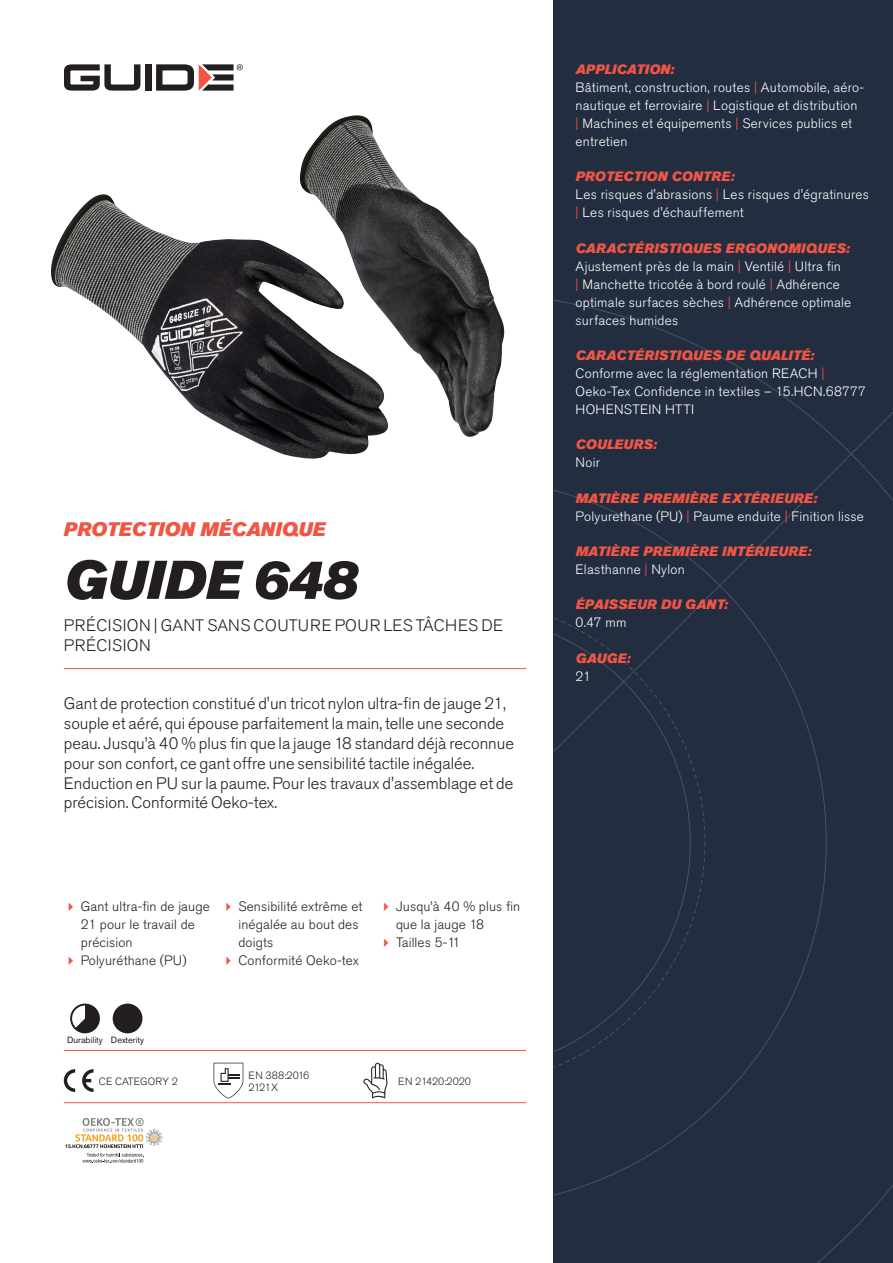
<style>
.page{position:relative;width:893px;height:1263px;background:#fff}
.page>*{position:absolute;margin:0;border:0;box-sizing:border-box;transform-origin:0 0}
.Rubrik{font:italic 54px "Akzidenz Grotesk Pro Super";color:#231f20}
.Överrubrik{font:italic 19.5px "Akzidenz Grotesk Pro Super";color:#f05545}
.Ingress{font:300 16.5px/19.8px "Akzidenz Grotesk Pro";color:#231f20}
.Product_-_AltSegment{font:300 16.5px/19.8px "Akzidenz Grotesk Pro";letter-spacing:.03em;color:#231f20}
.Produkt_-_Brödtext{font:300 13.5px/18px "Akzidenz Grotesk Pro";letter-spacing:.02em;color:#fff}
.Produkt_-_Namn{font:italic 13.5px "Akzidenz Grotesk Pro Super";letter-spacing:.015em;color:#f05545}
.t1{font:300 13.5px/18px "Akzidenz Grotesk Pro";letter-spacing:.01em;color:#231f20}
.t2{font:300 10.5px "Akzidenz Grotesk Pro";color:#231f20}
.Produkt_-_Egenskaper{font:9px "Akzidenz Grotesk Pro";color:#231f20}
.s1{color:#f05545}
</style>
<div class="page">
<div style="left:145px;top:64px;width:7px;height:27px;background:#231f20"></div>
<svg style="left:156px;top:64px;width:87px;height:27px"></svg>
<svg style="left:64px;top:64px;width:76px;height:27px"></svg>
<div style="left:553px;top:0;width:340px;height:1263px;background:#222d3f"></div>
<svg style="left:553px;top:300px;width:340px;height:963px"></svg>
<hr style="left:64px;top:1050px;width:462px;height:1px;background:#f05545">
<hr style="left:64px;top:1102px;width:462px;height:1px;background:#f05545">
<svg style="left:70px;top:1003px;width:30px;height:30px"></svg>
<div style="left:113px;top:1003px;width:29px;height:30px;background:#231f20;border-radius:50%"></div>
<svg style="left:64px;top:1069px;width:11px;height:23px"></svg>
<svg style="left:82px;top:1069px;width:12px;height:23px"></svg>
<svg style="left:214px;top:1063px;width:29px;height:35px"></svg>
<svg style="left:363px;top:1063px;width:24px;height:35px"></svg>
<svg style="left:65px;top:1118px;width:98px;height:45px"></svg>
<img style="left:51px;top:115px;width:454px;height:344px">
<hr style="left:64px;top:668px;width:462px;height:1px;background:#f05545">
<p class="Överrubrik" style="left:64px;top:517px;width:264px">PROTECTION MÉCANIQUE</p>
<p class="Rubrik" style="left:64px;top:545px;width:295px">GUIDE 648</p>
<p class="Product_-_AltSegment" style="left:64px;top:616px;width:441px">PRÉCISION | GANT SANS COUTURE POUR LES TÂCHES DE<br>PRÉCISION</p>
<p class="Ingress" style="left:64px;top:694px;width:452px">Gant de protection constitué d'un tricot nylon ultra-fin de jauge 21, souple et aéré, qui épouse parfaitement la main, telle une seconde peau. Jusqu’à 40 % plus fin que la jauge 18 standard déjà reconnue pour son confort, ce gant offre une sensibilité tactile inégalée.<br>Enduction en PU sur la paume. Pour les travaux d'assemblage et de précision. Conformité Oeko-tex.</p>
<p class="t1" style="left:81px;top:897px;width:131px">Gant ultra-fin de jauge<br>21 pour le travail de précision</p>
<p class="t1" style="left:81px;top:951px;width:107px">Polyuréthane (PU)</p>
<p class="Produkt_-_Egenskaper" style="left:67px;top:1034px;width:37px">Durability</p>
<p class="Produkt_-_Egenskaper" style="left:111px;top:1034px;width:35px">Dexterity</p>
<p class="t2" style="left:99px;top:1074px;width:81px">CE CATEGORY 2</p>
<p class="t1" style="left:238px;top:897px;width:126px">Sensibilité extrême et inégalée au bout des doigts</p>
<p class="t1" style="left:238px;top:951px;width:122px">Conformité Oeko-tex</p>
<p class="t2" style="left:248px;top:1068px;width:62px">EN 388:2016</p>
<p class="t2" style="left:248px;top:1080px;width:31px">2121X</p>
<p class="t1" style="left:396px;top:897px;width:126px">Jusqu’à 40 % plus fin que la jauge 18</p>
<p class="t1" style="left:396px;top:933px;width:66px">Tailles 5-11</p>
<p class="t2" style="left:398px;top:1074px;width:74px">EN 21420:2020</p>
<p class="Produkt_-_Namn" style="left:576px;top:60px;width:100px">APPLICATION:</p>
<p class="Produkt_-_Brödtext" style="left:576px;top:78px;width:290px">Bâtiment, construction, routes <span class="s1">|</span> Automobile, aéro&shy;nautique et ferroviaire <span class="s1">|</span> Logistique et distribution<br><span class="s1">|</span> Machines et équipements <span class="s1">|</span> Services publics et entretien</p>
<p class="Produkt_-_Namn" style="left:576px;top:168px;width:160px">PROTECTION CONTRE:</p>
<p class="Produkt_-_Brödtext" style="left:576px;top:186px;width:295px">Les risques d'abrasions <span class="s1">|</span> Les risques d'égratinures <span class="s1">|</span> Les risques d'échauffement</p>
<p class="Produkt_-_Namn" style="left:576px;top:239px;width:276px">CARACTÉRISTIQUES ERGONOMIQUES:</p>
<p class="Produkt_-_Brödtext" style="left:576px;top:257px;width:277px">Ajustement près de la main <span class="s1">|</span> Ventilé <span class="s1">|</span> Ultra fin<br><span class="s1">|</span> Manchette tricotée à bord roulé <span class="s1">|</span> Adhérence optimale surfaces sèches <span class="s1">|</span> Adhérence optimale surfaces humides</p>
<p class="Produkt_-_Namn" style="left:576px;top:346px;width:240px">CARACTÉRISTIQUES DE QUALITÉ:</p>
<p class="Produkt_-_Brödtext" style="left:576px;top:364px;width:292px">Conforme avec la réglementation REACH <span class="s1">|<br></span>Oeko-Tex Confidence in textiles – 15.HCN.68777<br>HOHENSTEIN HTTI</p>
<p class="Produkt_-_Namn" style="left:576px;top:436px;width:83px">COULEURS:</p>
<p class="Produkt_-_Brödtext" style="left:576px;top:454px;width:26px">Noir</p>
<p class="Produkt_-_Namn" style="left:576px;top:489px;width:243px">MATIÈRE PREMIÈRE EXTÉRIEURE:</p>
<p class="Produkt_-_Brödtext" style="left:576px;top:507px;width:290px">Polyurethane (PU) <span class="s1">|</span> Paume enduite <span class="s1">|</span> Finition lisse</p>
<p class="Produkt_-_Namn" style="left:576px;top:542px;width:237px">MATIÈRE PREMIÈRE INTÉRIEURE:</p>
<p class="Produkt_-_Brödtext" style="left:576px;top:560px;width:111px">Elasthanne <span class="s1">|</span> Nylon</p>
<p class="Produkt_-_Namn" style="left:576px;top:596px;width:154px">ÉPAISSEUR DU GANT:</p>
<p class="Produkt_-_Brödtext" style="left:576px;top:614px;width:52px">0.47 mm</p>
<p class="Produkt_-_Namn" style="left:576px;top:649px;width:56px">GAUGE:</p>
<p class="Produkt_-_Brödtext" style="left:576px;top:667px;width:17px">21</p>
</div>
